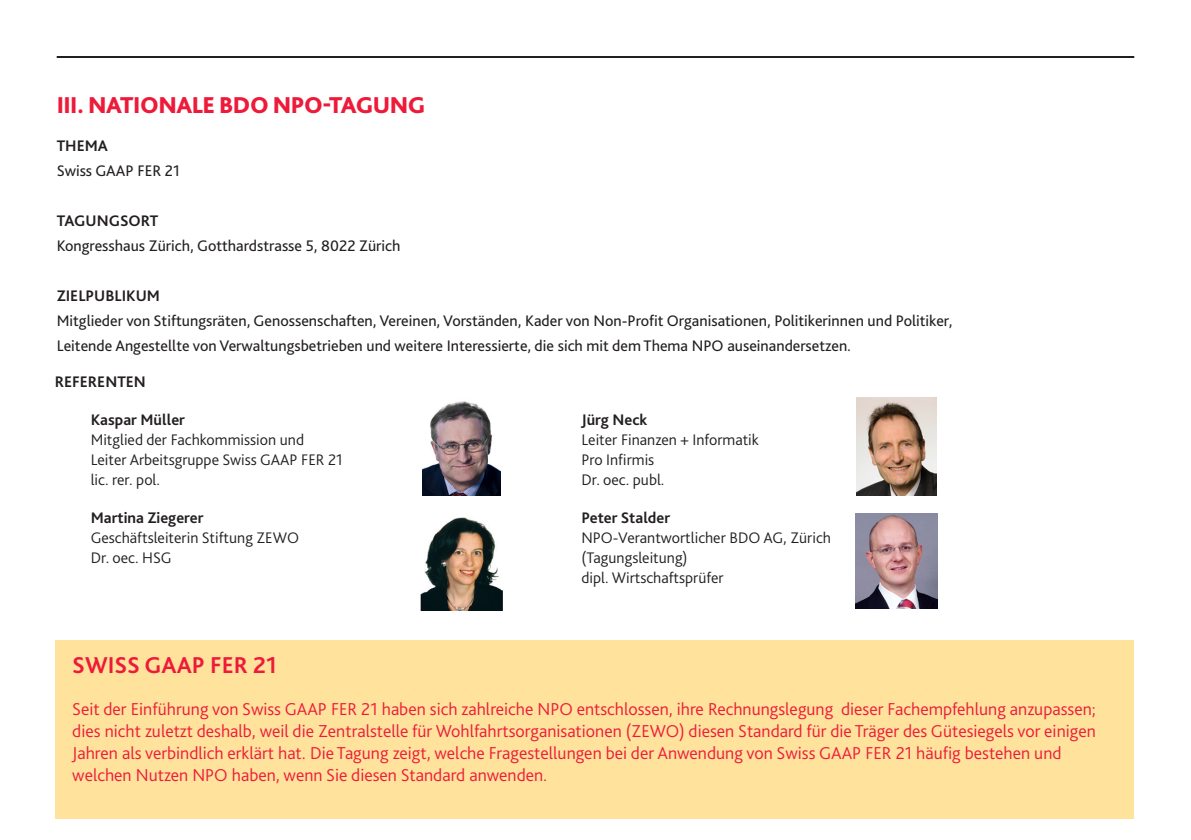
<style>
.page{position:relative;width:1191px;height:840px;background:#fff}
.page>*{position:absolute;margin:0;border:0;box-sizing:border-box;transform-origin:0 0}
.t1{font:800 24px "Bliss Pro";letter-spacing:-.02em;color:#ed1a3a}
.t2{font:700 24px "Bliss Pro";color:#ed1a3a}
.t3{font:300 18px/22px "Bliss Pro";color:#ed1a3a;text-align:justify}
.t4{font:16px/25px "Bliss Pro";color:#231f20}
.t5{font:300 16px/20px "Bliss Pro";color:#231f20}
.t6{font:700 16px "Bliss Pro";color:#231f20}
</style>
<div class="page">
<hr style="left:57px;top:56px;width:1077px;height:2px;background:#231f20">
<img style="left:856px;top:513px;width:81px;height:95px">
<img style="left:420px;top:517px;width:82px;height:93px">
<img style="left:857px;top:397px;width:80px;height:98px">
<div style="left:55px;top:639px;width:1079px;height:179px;background:#ffe29c"></div>
<img style="left:422px;top:401px;width:78px;height:94px">
<h1 class="t1" style="left:57px;top:90px;width:370px">IIi. NATIONALE BDO NPO-TAGUNG</h1>
<p class="t6" style="left:57px;top:135px;width:53px">tHEMA</p>
<p class="t4" style="left:57px;top:158px;width:125px">Swiss GAAP FER 21</p>
<p class="t6" style="left:57px;top:210px;width:94px">Tagungsort</p>
<p class="t4" style="left:57px;top:233px;width:345px">Kongresshaus Zürich, Gotthardstrasse 5, 8022 Zürich</p>
<p class="t6" style="left:57px;top:285px;width:105px">ZIELPUBLIKUM</p>
<p class="t4" style="left:57px;top:308px;width:897px">Mitglieder von Stiftungsräten, Genossenschaften, Vereinen, Vorständen, Kader von Non-Profit Organisationen, Politikerinnen und Politiker,<br>Leitende Angestellte von Verwaltungsbetrieben und weitere Interessierte, die sich mit dem Thema NPO auseinandersetzen.</p>
<p class="t6" style="left:55px;top:371px;width:93px">REFERENTEN</p>
<p class="t6" style="left:91px;top:409px;width:96px">Kaspar Müller</p>
<p class="t5" style="left:91px;top:429px;width:215px">Mitglied der Fachkommission und<br>Leiter Arbeitsgruppe Swiss GAA</p>
<p class="t5" style="left:290px;top:449px;width:55px">P FER 21</p>
<p class="t5" style="left:91px;top:469px;width:71px">lic. rer. pol.</p>
<p class="t6" style="left:91px;top:507px;width:114px">Martina Ziegerer</p>
<p class="t5" style="left:91px;top:527px;width:210px">Geschäftsleiterin Stiftung ZEWO<br>Dr. oec. HSG</p>
<p class="t6" style="left:581px;top:409px;width:67px">Jürg Neck</p>
<p class="t5" style="left:581px;top:428px;width:179px">Leiter Finanzen + I nformatik<br>Pro I nfirmis<br>Dr. oec. publ.</p>
<p class="t6" style="left:581px;top:507px;width:90px">Peter Stalder</p>
<p class="t5" style="left:581px;top:526px;width:251px">N PO-Verantwortlicher BDO AG, Zürich (Tagungsleitung)<br>dipl. Wirtschaftsprüfer</p>
<h1 class="t2" style="left:72px;top:649px;width:206px">SWISS GAAP FER 21</h1>
<p class="t3" style="left:72px;top:697px;width:224px">Seit der Einführung von Swiss GAA</p>
<p class="t3" style="left:72px;top:697px;width:1025px;text-indent:246px">P FER 21 haben sich zahlreiche N PO entschlossen, ihre Rechnungslegung dieser Fachempfehlung anzupassen; dies nicht zuletzt deshalb, weil die Zentralstelle für Wohlfahrtsorganisationen (ZEWO) diesen Standard für die Träger des Gütesiegels vor einigen Jahren als verbindlich erklärt hat. Die Tagung zeigt, welche Fragestellungen bei der Anwendung von Swiss GAA</p>
<p class="t3" style="left:852px;top:741px;width:211px">P FER 21 häufig bestehen und</p>
<p class="t3" style="left:72px;top:763px;width:476px">welchen N utzen N PO haben, wenn Sie diesen Standard anwenden.</p>
</div>
